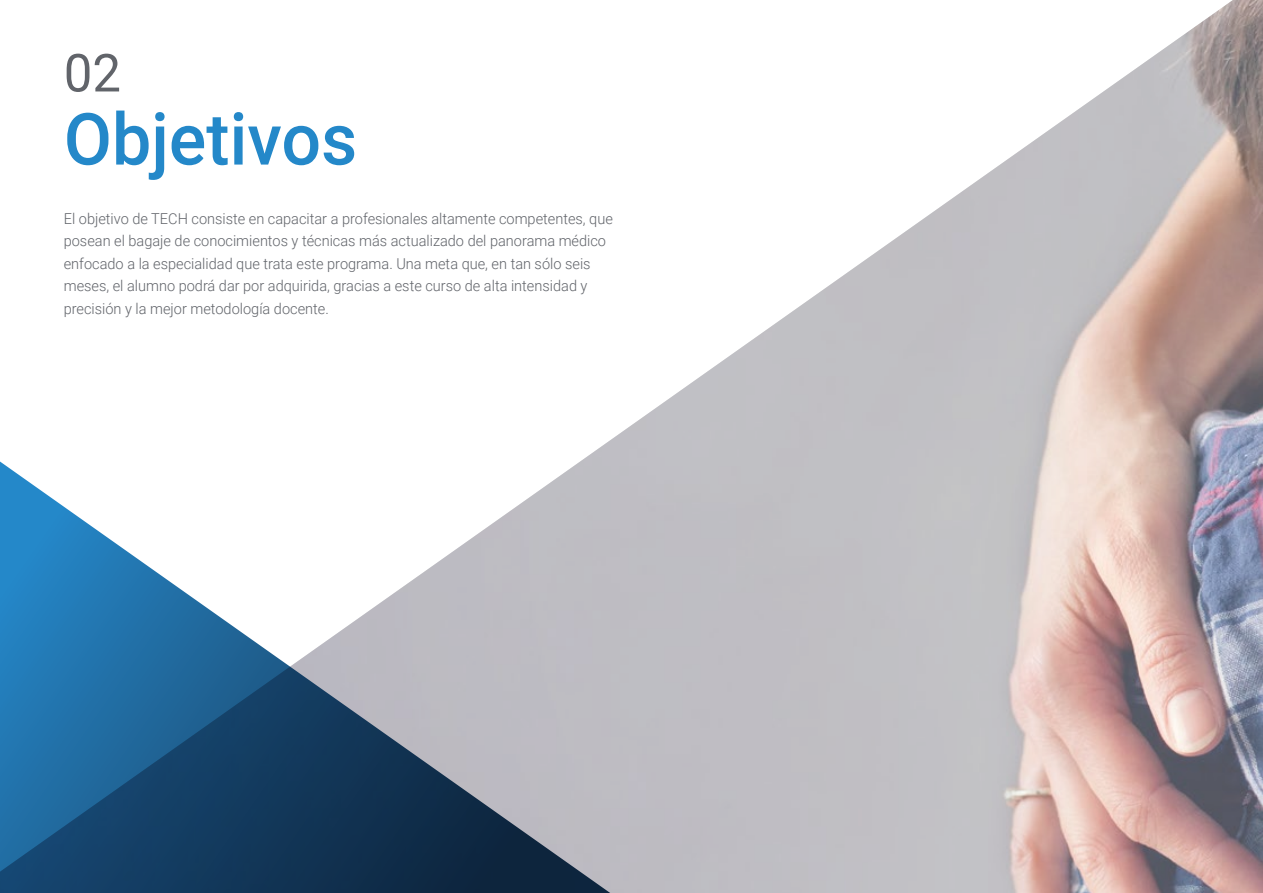
<style>
.page{position:relative;width:1263px;height:893px;background:#fff}
.page>*{position:absolute;margin:0;border:0;box-sizing:border-box;transform-origin:0 0}
.t1{font:500 72px "Roboto";color:#2488c9}
.t2{font:52.5px "Roboto";color:#61646a}
.t3{font:300 15px/22.5px "Roboto";color:#61646a}
</style>
<div class="page">
<img style="left:602px;top:0;width:661px;height:893px">
<svg style="left:0;top:446px;width:640px;height:447px"></svg>
<h2 class="t2" style="left:64px;top:36px;width:59px">02</h2>
<h1 class="t1" style="left:64px;top:89px;width:295px">Objetivos</h1>
<p class="t3" style="left:64px;top:207px;width:551px">El objetivo de TECH consiste en capacitar a profesionales altamente competentes, que posean el bagaje de conocimientos y técnicas más actualizado del panorama médico enfocado a la especialidad que trata este programa. Una meta que, en tan sólo seis meses, el alumno podrá dar por adquirida, gracias a este curso de alta intensidad y precisión y la mejor metodología docente.</p>
</div>
